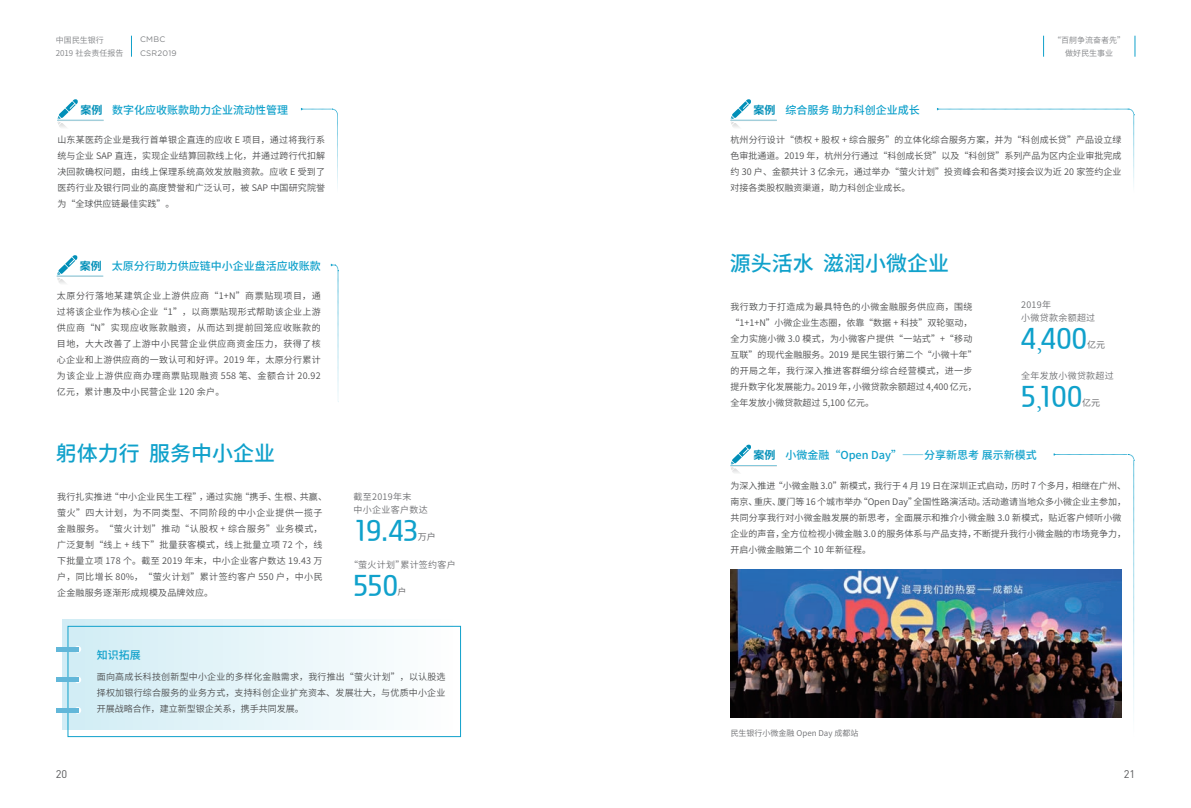
<style>
.page{position:relative;width:1191px;height:808px;background:#fff}
.page>*{position:absolute;margin:0;border:0;box-sizing:border-box;transform-origin:0 0}
.t1{font:500 28px "Modern H";letter-spacing:.01em;color:#10a1cb}
.t2{font:500 21px "Source Han Sans CN";color:#10a1cb}
.t3{font:500 11px "Source Han Sans CN";color:#10a1cb}
.t4{font:700 11px "Source Han Sans CN";color:#018fb8}
.t5{font:11px "DIN";color:#57585a}
.t6{font:9px/16px "Source Han Sans CN";letter-spacing:.015em;color:#4b4c4d;text-align:justify}
.t7{font:9px/16px "Source Han Sans CN";letter-spacing:.035em;color:#4b4c4d}
.t8{font:9px/13px "Source Han Sans CN";letter-spacing:.035em;color:#6c6d70}
.t9{font:9px "Source Han Sans CN";color:#6c6d70}
.t10{font:8px/13px "Source Han Sans CN";color:#808285}
.t11{font:8px "Source Han Sans CN";color:#6c6d70}
.t12{font:8px/13px "Gotham Rounded";letter-spacing:.03em;color:#808285}
.s1{font-family:"Adobe Song Std";font-weight:300}
</style>
<div class="page">
<svg style="left:131px;top:36px;width:1px;height:21px"></svg>
<div style="left:68px;top:626px;width:393px;height:111px;border:1px solid #10a1cb"></div>
<div style="left:62px;top:619px;width:390px;height:110px;background:linear-gradient(to right,#cdebf4,#fefefe)"></div>
<svg style="left:301px;top:108px;width:37px;height:80px"></svg>
<svg style="left:937px;top:108px;width:197px;height:79px"></svg>
<svg style="left:1054px;top:453px;width:80px;height:265px"></svg>
<svg style="left:331px;top:264px;width:8px;height:138px"></svg>
<svg style="left:57px;top:99px;width:47px;height:29px"></svg>
<svg style="left:730px;top:99px;width:47px;height:29px"></svg>
<svg style="left:730px;top:444px;width:47px;height:29px"></svg>
<svg style="left:57px;top:255px;width:46px;height:29px"></svg>
<svg style="left:74px;top:676px;width:7px;height:7px"></svg>
<hr style="left:56px;top:678px;width:23px;height:4px;background:#62b7d9">
<svg style="left:74px;top:646px;width:7px;height:7px"></svg>
<hr style="left:56px;top:647px;width:23px;height:4px;background:#62b7d9">
<svg style="left:74px;top:707px;width:7px;height:7px"></svg>
<hr style="left:56px;top:708px;width:23px;height:4px;background:#62b7d9">
<img style="left:730px;top:569px;width:391px;height:149px">
<svg style="left:1043px;top:36px;width:1px;height:21px"></svg>
<svg style="left:1134px;top:36px;width:1px;height:21px"></svg>
<p class="t10" style="left:56px;top:33px;width:69px">中国民生银行<br>2019 社会责任报告</p>
<p class="t12" style="left:140px;top:33px;width:38px">CMBC<br>CSR2019</p>
<p class="t4" style="left:80px;top:103px;width:23px">案例</p>
<p class="t4" style="left:753px;top:103px;width:23px">案例</p>
<p class="t3" style="left:112px;top:103px;width:177px">数字化应收账款助力企业流动性管理</p>
<p class="t3" style="left:785px;top:103px;width:136px">综合服务 助力科创企业成长</p>
<p class="t10" style="left:1053px;top:33px;width:73px;text-align:center">“百舸争流奋者先”做好民生事业</p>
<p class="t6" style="left:57px;top:132px;width:269px">山东某医药企业是我行首单银企直连的应收 E 项目，通过将我行系统与企业 SAP 直连，实现企业结算回款线上化，并通过跨行代扣解决回款确权问题，由线上保理系统高效发放融资款。应收 E 受到了医药行业及银行同业的高度赞誉和广泛认可，被 SAP 中国研究院誉为“全球供应链最佳实践”。</p>
<p class="t6" style="left:730px;top:132px;width:392px">杭州分行设计“债权 + 股权 + 综合服务”的立体化综合服务方案，并为“科创成长贷”产品设立绿色审批通道。2019 年，杭州分行通过“科创成长贷”以及“科创贷”系列产品为区内企业审批完成约 30 户、金额共计 3 亿余元，通过举办“萤火计划”投资峰会和各类对接会议为近 20 家签约企业对接各类股权融资渠道，助力科创企业成长。</p>
<p class="t4" style="left:80px;top:259px;width:23px">案例</p>
<p class="t3" style="left:112px;top:259px;width:211px">太原分行助力供应链中小企业盘活应收账款</p>
<p class="t6" style="left:57px;top:288px;width:265px">太原分行落地某建筑企业上游供应商“1+N”商票贴现项目，通过将该企业作为核心企业“1”，以商票贴现形式帮助该企业上游供应商“N”实现应收账款融资，从而达到提前回笼应收账款的目地，大大改善了上游中小民营企业供应商资金压力，获得了核心企业和上游供应商的一致认可和好评。2019 年，太原分行累计为该企业上游供应商办理商票贴现融资 558 笔、金额合计 20.92亿元，累计惠及中小民营企业 120 余户。</p>
<h2 class="t2" style="left:56px;top:441px;width:221px">躬体力行 服务中小企业</h2>
<p class="t7" style="left:57px;top:488px;width:271px">我行扎实推进“中小企业民生工程”，通过实施“携手、生根、共赢、萤火”四大计划，为不同类型、不同阶段的中小企业提供一揽子金融服务。“萤火计划”推动“认股权 + 综合服务”业务模式，广泛复制“线上 + 线下”批量获客模式，线上批量立项 72 个，线下批量立项 178 个。截至 2019 年末，中小企业客户数达 19.43 万户，同比增长 80%，“萤火计划”累计签约客户 550 户，中小民企金融服务逐渐形成规模及品牌效应。</p>
<p class="t3" style="left:97px;top:649px;width:45px">知识拓展</p>
<p class="t8" style="left:353px;top:490px;width:76px">截至2019年末<br>中小企业客户数达</p>
<h1 class="t1" style="left:353px;top:514px;width:66px">19.43</h1>
<p class="t9" style="left:418px;top:531px;width:19px">万户</p>
<p class="t8" style="left:349px;top:558px;width:108px">“萤火计划”累计签约客户</p>
<h1 class="t1" style="left:353px;top:569px;width:46px">550</h1>
<p class="t9" style="left:397px;top:587px;width:10px">户</p>
<p class="t6" style="left:97px;top:668px;width:350px">面向高成长科技创新型中小企业的多样化金融需求，我行推出“萤火计划”，以认股选择权加银行综合服务的业务方式，支持科创企业扩充资本、发展壮大，与优质中小企业开展战略合作，建立新型银企关系，携手共同发展。</p>
<h2 class="t2" style="left:729px;top:251px;width:221px">源头活水 滋润小微企业</h2>
<p class="t6" style="left:730px;top:298px;width:248px;text-align:left">我行致力于打造成为最具特色的小微金融服务供应商，围绕“1+1+N”小微企业生态圈，依靠“数据 + 科技”双轮驱动，全力实施小微 3.0 模式，为小微客户提供“一站式”+“移动互联”的现代金融服务。2019 是民生银行第二个“小微十年”的开局之年，我行深入推进客群细分综合经营模式，进一步提升数字化发展能力。2019 年，小微贷款余额超过 4,400 亿元，全年发放小微贷款超过 5,100 亿元。</p>
<p class="t8" style="left:1021px;top:298px;width:76px">2019年<br>小微贷款余额超过</p>
<h1 class="t1" style="left:1021px;top:322px;width:67px">4<span class="s1">,</span>400</h1>
<p class="t9" style="left:1087px;top:339px;width:19px">亿元</p>
<p class="t8" style="left:1021px;top:369px;width:94px">全年发放小微贷款超过</p>
<h1 class="t1" style="left:1021px;top:380px;width:62px">5<span class="s1">,</span>100</h1>
<p class="t9" style="left:1082px;top:398px;width:19px">亿元</p>
<p class="t4" style="left:753px;top:449px;width:23px">案例</p>
<p class="t3" style="left:785px;top:449px;width:253px">小微金融“Open Day”——分享新思考 展示新模式</p>
<p class="t6" style="left:730px;top:477px;width:397px;text-align:left">为深入推进“小微金融 3.0”新模式，我行于 4 月 19 日在深圳正式启动，历时 7 个多月，相继在广州、南京、重庆、厦门等 16 个城市举办“Open Day”全国性路演活动。活动邀请当地众多小微企业主参加，共同分享我行对小微金融发展的新思考，全面展示和推介小微金融 3.0 新模式，贴近客户倾听小微企业的声音，全方位检视小微金融 3.0 的服务体系与产品支持，不断提升我行小微金融的市场竞争力，开启小微金融第二个 10 年新征程。</p>
<p class="t11" style="left:730px;top:729px;width:129px">民生银行小微金融 Open Day 成都站</p>
<p class="t5" style="left:56px;top:767px;width:13px">20</p>
<p class="t5" style="left:1123px;top:767px;width:13px">21</p>
</div>
